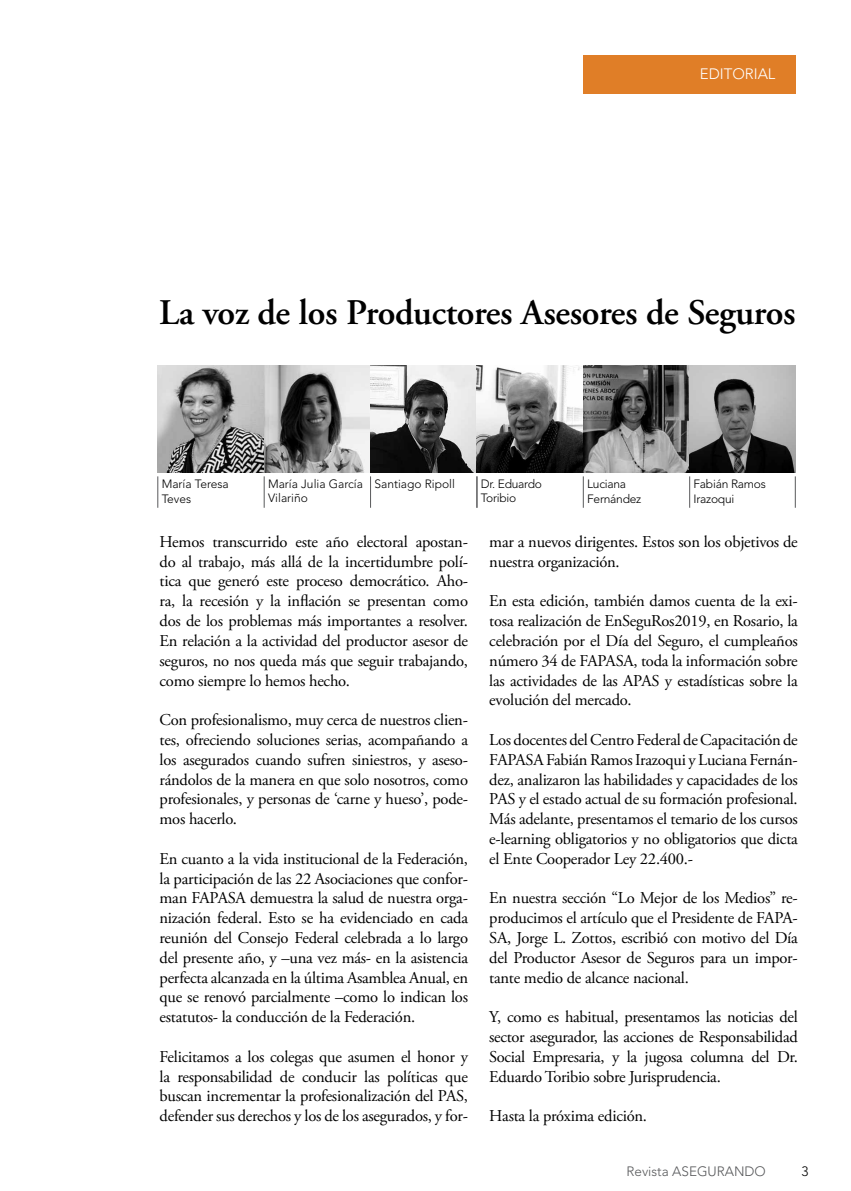
<style>
.page{position:relative;width:851px;height:1191px;background:#fff}
.page>*{position:absolute;margin:0;border:0;box-sizing:border-box;transform-origin:0 0}
.t1{font:600 36px "Adobe Garamond";letter-spacing:-.01em;color:#000}
.t2{font:16.5px/19.8px "Adobe Garamond Pro";letter-spacing:-.015em;color:#000;text-align:justify}
.t3{font:300 15px "Avenir";color:#fff}
.t4{font:300 13.5px "Avenir";color:#58595b}
.t5{font:300 13.5px "Avenir";color:#000}
.t6{font:300 12px/14.4px "Avenir";color:#000}
.t7{font:300 12px/14.4px "Avenir";letter-spacing:-.02em;color:#000}
</style>
<div class="page">
<div style="left:583px;top:55px;width:212px;height:39px;background:#e07e27"></div>
<img style="left:157px;top:366px;width:638px;height:106px">
<hr style="left:157px;top:476px;width:1px;height:32px;background:#58595b">
<hr style="left:264px;top:476px;width:1px;height:32px;background:#58595b">
<hr style="left:476px;top:476px;width:1px;height:32px;background:#58595b">
<hr style="left:583px;top:476px;width:1px;height:32px;background:#58595b">
<hr style="left:370px;top:476px;width:1px;height:32px;background:#58595b">
<hr style="left:689px;top:476px;width:1px;height:32px;background:#58595b">
<hr style="left:794px;top:476px;width:1px;height:32px;background:#58595b">
<p class="t3" style="left:699px;top:65px;width:77px">EDITORIAL</p>
<h1 class="t1" style="left:159px;top:293px;width:638px">La voz de los Productores Asesores de Seguros</h1>
<p class="t6" style="left:268px;top:477px;width:96px">María Julia García<br>Vilariño</p>
<p class="t6" style="left:374px;top:477px;width:82px">Santiago Ripoll</p>
<p class="t7" style="left:480px;top:477px;width:63px">Dr. Eduardo<br>Toribio</p>
<p class="t6" style="left:162px;top:477px;width:69px">María Teresa<br>Teves</p>
<p class="t7" style="left:693px;top:477px;width:74px">Fabián Ramos<br>Irazoqui</p>
<p class="t7" style="left:587px;top:477px;width:56px">Luciana<br>Fernández</p>
<p class="t2" style="left:159px;top:532px;width:310px">Hemos transcurrido este año electoral apostan&shy;do al trabajo, más allá de la incertidumbre polí&shy;tica que generó este proceso democrático. Aho&shy;ra, la recesión y la inflación se presentan como dos de los problemas más importantes a resolver.<br>En relación a la actividad del productor asesor de seguros, no nos queda más que seguir trabajando, como siempre lo hemos hecho.</p>
<p class="t2" style="left:159px;top:710px;width:310px">Con profesionalismo, muy cerca de nuestros clien&shy;tes, ofreciendo soluciones serias, acompañando a los asegurados cuando sufren siniestros, y aseso&shy;rándolos de la manera en que solo nosotros, como profesionales, y personas de ‘carne y hueso’, pode&shy;mos hacerlo.</p>
<p class="t2" style="left:159px;top:849px;width:310px">En cuanto a la vida institucional de la Federación, la participación de las 22 Asociaciones que confor&shy;man FAPASA demuestra la salud de nuestra orga&shy;nización federal. Esto se ha evidenciado en cada reunión del Consejo Federal celebrada a lo largo del presente año, y –una vez más- en la asistencia perfecta alcanzada en la última Asamblea Anual, en que se renovó parcialmente –como lo indican los estatutos- la conducción de la Federación.</p>
<p class="t2" style="left:159px;top:1047px;width:310px">Felicitamos a los colegas que asumen el honor y la responsabilidad de conducir las políticas que buscan incrementar la profesionalización del PAS, defender sus derechos y los de los asegurados, y for-</p>
<p class="t2" style="left:489px;top:532px;width:310px">mar a nuevos dirigentes. Estos son los objetivos de nuestra organización.</p>
<p class="t2" style="left:489px;top:592px;width:310px">En esta edición, también damos cuenta de la exi&shy;tosa realización de EnSeguRos2019, en Rosario, la celebración por el Día del Seguro, el cumpleaños número 34 de FAPASA, toda la información sobre las actividades de las APAS y estadísticas sobre la evolución del mercado.</p>
<p class="t2" style="left:489px;top:730px;width:310px">Los docentes del Centro Federal de Capacitación de FAPASA Fabián Ramos Irazoqui y Luciana Fernán&shy;dez, analizaron las habilidades y capacidades de los PAS y el estado actual de su formación profesional.<br>Más adelante, presentamos el temario de los cursos e-learning obligatorios y no obligatorios que dicta el Ente Cooperador Ley 22.400.-</p>
<p class="t2" style="left:489px;top:889px;width:310px">En nuestra sección “Lo Mejor de los Medios” re&shy;producimos el artículo que el Presidente de FAPA-SA, Jorge L. Zottos, escribió con motivo del Día del Productor Asesor de Seguros para un impor&shy;tante medio de alcance nacional.</p>
<p class="t2" style="left:489px;top:1007px;width:310px">Y, como es habitual, presentamos las noticias del sector asegurador, las acciones de Responsabilidad Social Empresaria, y la jugosa columna del Dr.<br>Eduardo Toribio sobre Jurisprudencia.</p>
<p class="t2" style="left:489px;top:1106px;width:159px">Hasta la próxima edición.</p>
<p class="t4" style="left:626px;top:1163px;width:141px">Revista ASEGURANDO</p>
<p class="t5" style="left:801px;top:1163px;width:9px">3</p>
</div>
